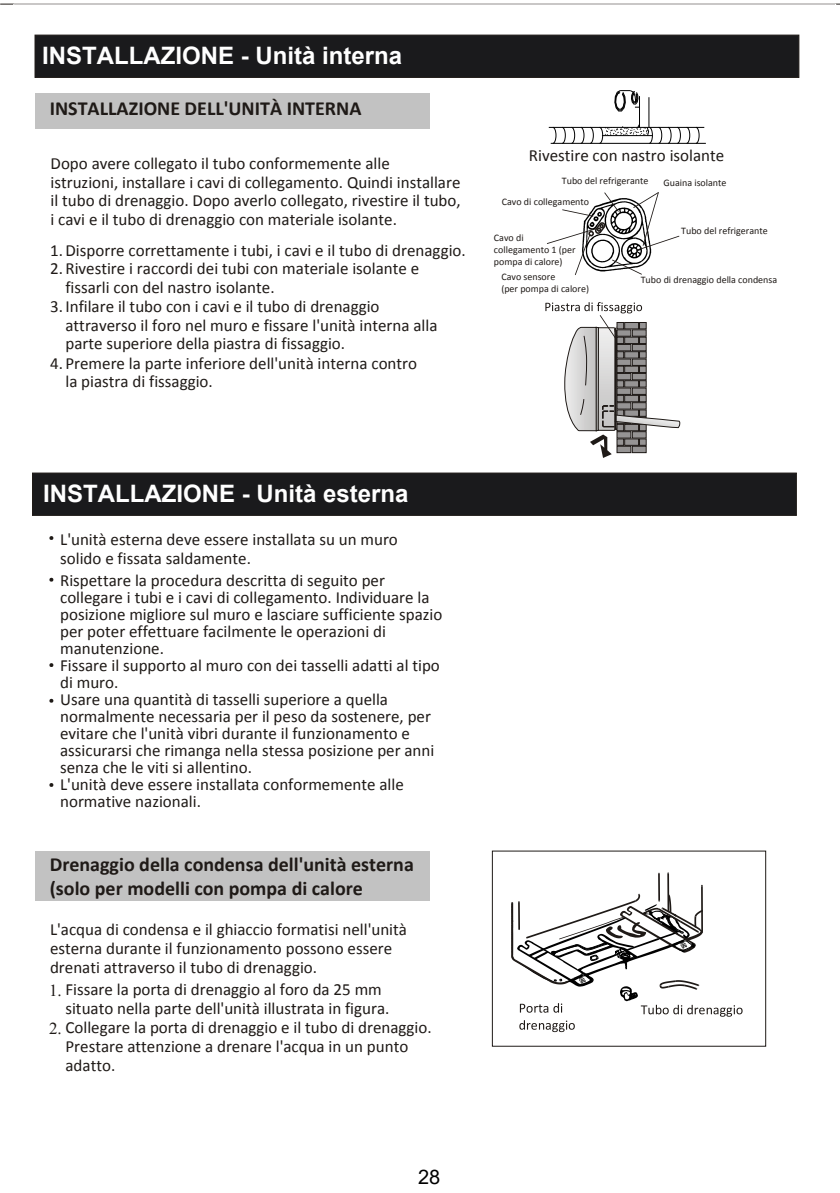
<style>
.page{position:relative;width:840px;height:1193px;background:#fff}
.page>*{position:absolute;margin:0;border:0;box-sizing:border-box;transform-origin:0 0}
.t1{font:700 24px "Arial";color:#fff}
.t2{font:700 20px/24px "Calibri";color:#1f1a17}
.t3{font:20px "Arial";color:#000}
.t4{font:17px/18.8px "Calibri";color:#1f1a17}
.t5{font:10px/12px "Calibri";color:#1f1a17}
.s1{font-family:"Times New Roman"}
</style>
<div class="page">
<hr style="left:0;top:4px;width:840px;height:1px;background:#1e1916">
<hr style="left:13px;top:4px;width:1px;height:1188px;background:#fff">
<div style="left:35px;top:93px;width:394px;height:36px;background:#c2c2c2"></div>
<div style="left:35px;top:35px;width:764px;height:43px;background:#1a1a1c;border:1px solid #1f1a17"></div>
<svg style="left:547px;top:192px;width:132px;height:83px"></svg>
<hr style="left:551px;top:143px;width:155px;height:1px;background:#000">
<hr style="left:549px;top:127px;width:155px;height:1px;background:#000">
<hr style="left:639px;top:96px;width:1px;height:31px;background:#000">
<hr style="left:649px;top:97px;width:1px;height:30px;background:#000">
<svg style="left:614px;top:90px;width:26px;height:22px"></svg>
<svg style="left:552px;top:123px;width:148px;height:21px"></svg>
<div style="left:32px;top:472px;width:765px;height:43px;background:#1a1a1c;border:1px solid #1f1a17"></div>
<svg style="left:49px;top:536px;width:4px;height:4px"></svg>
<svg style="left:49px;top:577px;width:4px;height:4px"></svg>
<svg style="left:49px;top:663px;width:4px;height:3px"></svg>
<svg style="left:49px;top:698px;width:4px;height:4px"></svg>
<svg style="left:49px;top:783px;width:4px;height:3px"></svg>
<div style="left:492px;top:850px;width:274px;height:196px;border:1px solid #1f1a17"></div>
<div style="left:35px;top:851px;width:394px;height:50px;background:#c2c2c2"></div>
<hr style="left:658px;top:873px;width:2px;height:27px;background:#1f1a17">
<hr style="left:701px;top:886px;width:2px;height:45px;background:#1f1a17">
<hr style="left:667px;top:873px;width:2px;height:37px;background:#1f1a17">
<svg style="left:545px;top:302px;width:135px;height:156px"></svg>
<svg style="left:511px;top:893px;width:232px;height:138px"></svg>
<h1 class="t1" style="left:42px;top:39px;width:362px">INSTALLAZIONE - Unità interna</h1>
<p class="t2" style="left:50px;top:96px;width:313px">INSTALLAZIONE DELL'UNITÀ INTERNA</p>
<p class="t4" style="left:51px;top:153px;width:412px">Dopo avere collegato il tubo conformemente alle istruzioni, installare i cavi di collegamento. Quindi installare il tubo di drenaggio. Dopo averlo collegato, rivestire il tubo, i cavi e il tubo di drenaggio con materiale isolante.</p>
<p class="t4" style="left:50px;top:240px;width:417px">1.Disporre correttamente i tubi, i cavi e il tubo di drenaggio.</p>
<p class="t4" style="left:65px;top:259px;width:355px;text-indent:-15px">2. Rivestire i raccordi dei tubi con materiale isolante e fissarli con del nastro isolante.</p>
<p class="t4" style="left:65px;top:296px;width:374px;text-indent:-15px">3. Infilare il tubo con i cavi e il tubo di drenaggio attraverso il foro nel muro e fissare l'unità interna alla parte superiore della piastra di fissaggio.</p>
<p class="t4" style="left:65px;top:353px;width:353px;text-indent:-15px">4. Premere la parte inferiore dell'unità interna contro la piastra di fissaggio.</p>
<p class="t4" style="left:529px;top:145px;width:197px">Rivestire con nastro isolante</p>
<p class="t5" style="left:562px;top:174px;width:88px">Tubo del refrigerante</p>
<p class="t5" style="left:663px;top:176px;width:65px">Guaina isolante</p>
<p class="t5" style="left:502px;top:196px;width:89px">Cavo di collegamento</p>
<p class="t5" style="left:494px;top:231px;width:83px">Cavo di collegamento 1 (per pompa di calore)</p>
<p class="t5" style="left:681px;top:224px;width:88px">Tubo del refrigerante</p>
<p class="t5" style="left:501px;top:270px;width:89px">Cavo sensore<br>(per pompa di calore)</p>
<p class="t5" style="left:641px;top:273px;width:138px">Tubo di drenaggio della condensa</p>
<h1 class="t1" style="left:43px;top:477px;width:367px">INSTALLAZIONE - Unità esterna</h1>
<p class="t4" style="left:60px;top:529px;width:339px">L'unità esterna deve essere installata su un muro solido e fissata saldamente.</p>
<p class="t4" style="left:60px;top:571px;width:384px;line-height:17px">Rispettare la procedura descritta di seguito per collegare i tubi e i cavi di collegamento. Individuare la posizione migliore sul muro e lasciare sufficiente spazio per poter effettuare facilmente le operazioni di manutenzione.<br>Fissare il supporto al muro con dei tasselli adatti al tipo di muro.<br>Usare una quantità di tasselli superiore a quella normalmente necessaria per il peso da sostenere, per evitare che l'unità vibri durante il funzionamento e assicurarsi che rimanga nella stessa posizione per anni senza che le viti si allentino.<br>L'unità deve essere installata conformemente alle normative nazionali.</p>
<p class="t2" style="left:50px;top:851px;width:366px">Drenaggio della condensa dell'unità esterna (solo per modelli con pompa di calore</p>
<p class="t4" style="left:50px;top:919px;width:359px">L'acqua di condensa e il ghiaccio formatisi nell'unità esterna durante il funzionamento possono essere drenati attraverso il tubo di drenaggio.</p>
<p class="t4" style="left:65px;top:979px;width:326px;text-indent:-16px"><span class="s1">1.</span> Fissare la porta di drenaggio al foro da 25 mm situato nella parte dell'unità illustrata in figura.</p>
<p class="t4" style="left:66px;top:1017px;width:368px;text-indent:-16px"><span class="s1">2.</span> Collegare la porta di drenaggio e il tubo di drenaggio.<br>Prestare attenzione a drenare l'acqua in un punto adatto.</p>
<p class="t3" style="left:418px;top:1162px;width:24px">28</p>
</div>
